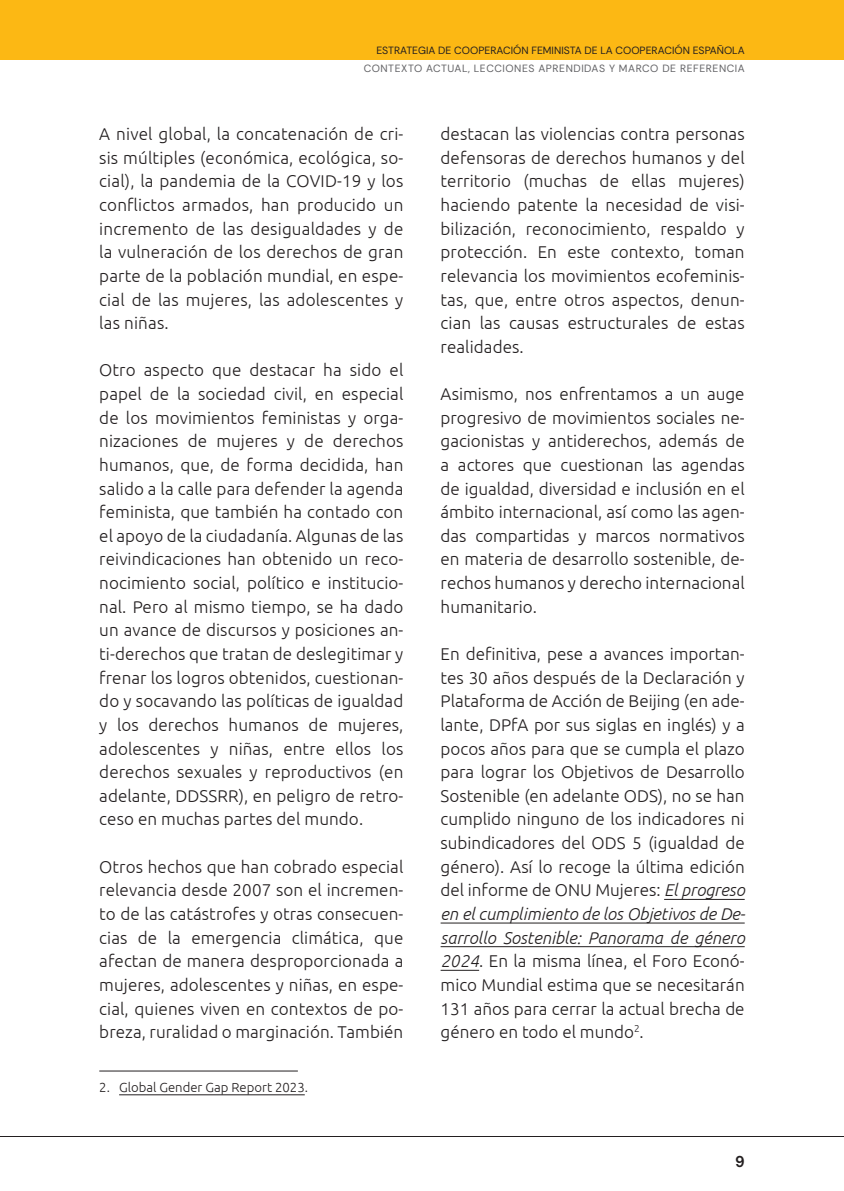
<style>
.page{position:relative;width:844px;height:1191px;background:#fff}
.page>*{position:absolute;margin:0;border:0;box-sizing:border-box;transform-origin:0 0}
.t1{font:300 17.15px/23.6px "Ubuntu";letter-spacing:.005em;color:#231f20;text-align:justify}
.t2{font:15.75px "Rethink Sans";color:#231f20}
.notas{font:300 13.12px "Ubuntu";color:#231f20}
.t3{font:10.5px "Rethink Sans";color:#231f20}
.t4{font:10.5px "Rethink Sans";letter-spacing:.05em;color:#636366}
.s1{font-style:italic}
</style>
<div class="page">
<hr style="left:0;top:0;width:1px;height:1191px;background:#fcb814">
<img style="left:0;top:819px;width:1px;height:372px">
<hr style="left:99px;top:1070px;width:199px;height:1px;background:#231f20">
<hr style="left:119px;top:1094px;width:186px;height:1px;background:#231f20">
<hr style="left:664px;top:899px;width:80px;height:1px;background:#231f20">
<hr style="left:440px;top:922px;width:304px;height:1px;background:#231f20">
<hr style="left:440px;top:946px;width:304px;height:1px;background:#231f20">
<hr style="left:440px;top:970px;width:39px;height:1px;background:#231f20">
<hr style="left:0;top:1136px;width:843px;height:1px;background:#231f20">
<div style="left:0;top:0;width:843px;height:60px;background:#fcb814"></div>
<p class="t3" style="left:376px;top:44px;width:370px">ESTRATEGIA DE COOPERACIÓN FEMINISTA DE LA COOPERACIÓN ESPAÑOLA</p>
<p class="t4" style="left:363px;top:62px;width:118px">CO NTEXTO ACTUAL, LECCIO</p>
<p class="t4" style="left:514px;top:62px;width:220px">NES APRENDIDAS Y MARCO DE REFERENCIA</p>
<p class="t1" style="left:99px;top:122px;width:305px">A nivel global, la concatenación de cri&shy;sis múltiples (económica, ecológica, so&shy;cial), la pandemia de la COVID-19 y los conflictos armados, han producido un incremento de las desigualdades y de la vulneración de los derechos de gran parte de la población mundial, en espe&shy;cial de las mujeres, las adolescentes y las niñas.</p>
<p class="t1" style="left:99px;top:358px;width:305px">Otro aspecto que destacar ha sido el papel de la sociedad civil, en especial de los movimientos feministas y orga&shy;nizaciones de mujeres y de derechos humanos, que, de forma decidida, han salido a la calle para defender la agenda feminista, que también ha contado con el apoyo de la ciudadanía. Algunas de las reivindicaciones han obtenido un reco&shy;nocimiento social, político e institucio&shy;nal. Pero al mismo tiempo, se ha dado un avance de discursos y posiciones an&shy;ti-derechos que tratan de deslegitimar y frenar los logros obtenidos, cuestionan&shy;do y socavando las políticas de igualdad y los derechos humanos de mujeres, adolescentes y niñas, entre ellos los derechos sexuales y reproductivos (en adelante, DDSSRR), en peligro de retro&shy;ceso en muchas partes del mundo.</p>
<p class="t1" style="left:99px;top:854px;width:305px">Otros hechos que han cobrado especial relevancia desde 2007 son el incremen&shy;to de las catástrofes y otras consecuen&shy;cias de la emergencia climática, que afectan de manera desproporcionada a mujeres, adolescentes y niñas, en espe&shy;cial, quienes viven en contextos de po&shy;breza, ruralidad o marginación. También</p>
<p class="notas" style="left:99px;top:1079px;width:210px">2. Global Gender Gap Report 2023.</p>
<p class="t1" style="left:440px;top:122px;width:305px">destacan las violencias contra personas defensoras de derechos humanos y del territorio (muchas de ellas mujeres) haciendo patente la necesidad de visi&shy;bilización, reconocimiento, respaldo y protección. En este contexto, toman relevancia los movimientos ecofeminis&shy;tas, que, entre otros aspectos, denun&shy;cian las causas estructurales de estas realidades.</p>
<p class="t1" style="left:440px;top:382px;width:305px">Asimismo, nos enfrentamos a un auge progresivo de movimientos sociales ne&shy;gacionistas y antiderechos, además de a actores que cuestionan las agendas de igualdad, diversidad e inclusión en el ámbito internacional, así como las agen&shy;das compartidas y marcos normativos en materia de desarrollo sostenible, de&shy;rechos humanos y derecho internacional humanitario.</p>
<p class="t1" style="left:440px;top:641px;width:306px">En definitiva, pese a avances importan&shy;tes 30 años después de la Declaración y Plataforma de Acción de Beijing (en ade&shy;lante, DPfA por sus siglas en inglés) y a pocos años para que se cumpla el plazo para lograr los Objetivos de Desarrollo Sostenible (en adelante ODS), no se han cumplido ninguno de los indicadores ni subindicadores del ODS 5 (igualdad de género). Así lo recoge la última edición del informe de ONU Mujeres: <span class="s1">El progreso en el cumplimiento de los Objetivos de De&shy;sarrollo Sostenible: Panorama de género 2024</span>. En la misma línea, el Foro Econó&shy;mico Mundial estima que se necesitarán 131 años para cerrar la actual brecha de género en todo el mundo<sup>2</sup>.</p>
<p class="t2" style="left:735px;top:1152px;width:11px">9</p>
</div>
